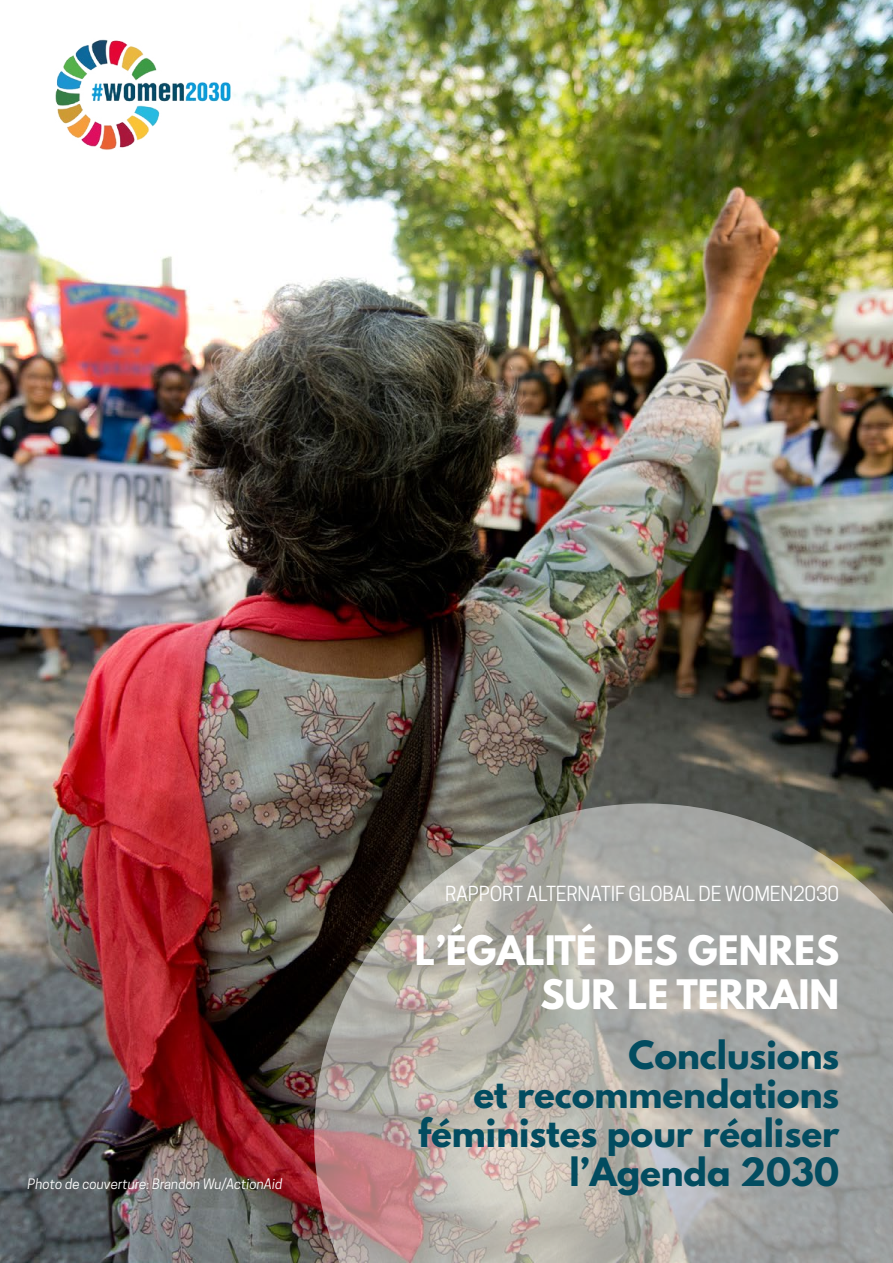
<style>
.page{position:relative;width:893px;height:1263px;background:#fff}
.page>*{position:absolute;margin:0;border:0;box-sizing:border-box;transform-origin:0 0}
.t1{font:700 36px/43.2px "League Spartan";color:#fff;text-align:right}
.t2{font:700 34.5px/39px "League Spartan";color:#024c60;text-align:right}
.t3{font:19.5px "Cooper Hewitt";letter-spacing:-.01em;color:#fff}
.t4{font:italic 13.5px "Cooper Hewitt";color:#fff}
</style>
<div class="page">
<img style="left:0;top:0;width:893px;height:1263px">
<svg style="left:314px;top:803px;width:579px;height:460px;background:#a19c96"></svg>
<img style="left:54px;top:39px;width:193px;height:111px">
<p class="t4" style="left:28px;top:1176px;width:256px">Photo de couverture: Brandon Wu/ActionAid</p>
<p class="t3" style="left:445px;top:882px;width:395px">RAPPORT ALTERNATIF GLOBAL DE WOMEN2030</p>
<p class="t1" style="left:415px;top:929px;width:426px">L’Égalité des genres sur le terrain</p>
<p class="t2" style="left:418px;top:1035px;width:423px">Conclusions<br>et recommendations féministes pour réaliser</p>
<p class="t2" style="left:569px;top:1152px;width:271px">l’Agenda 2030</p>
</div>
